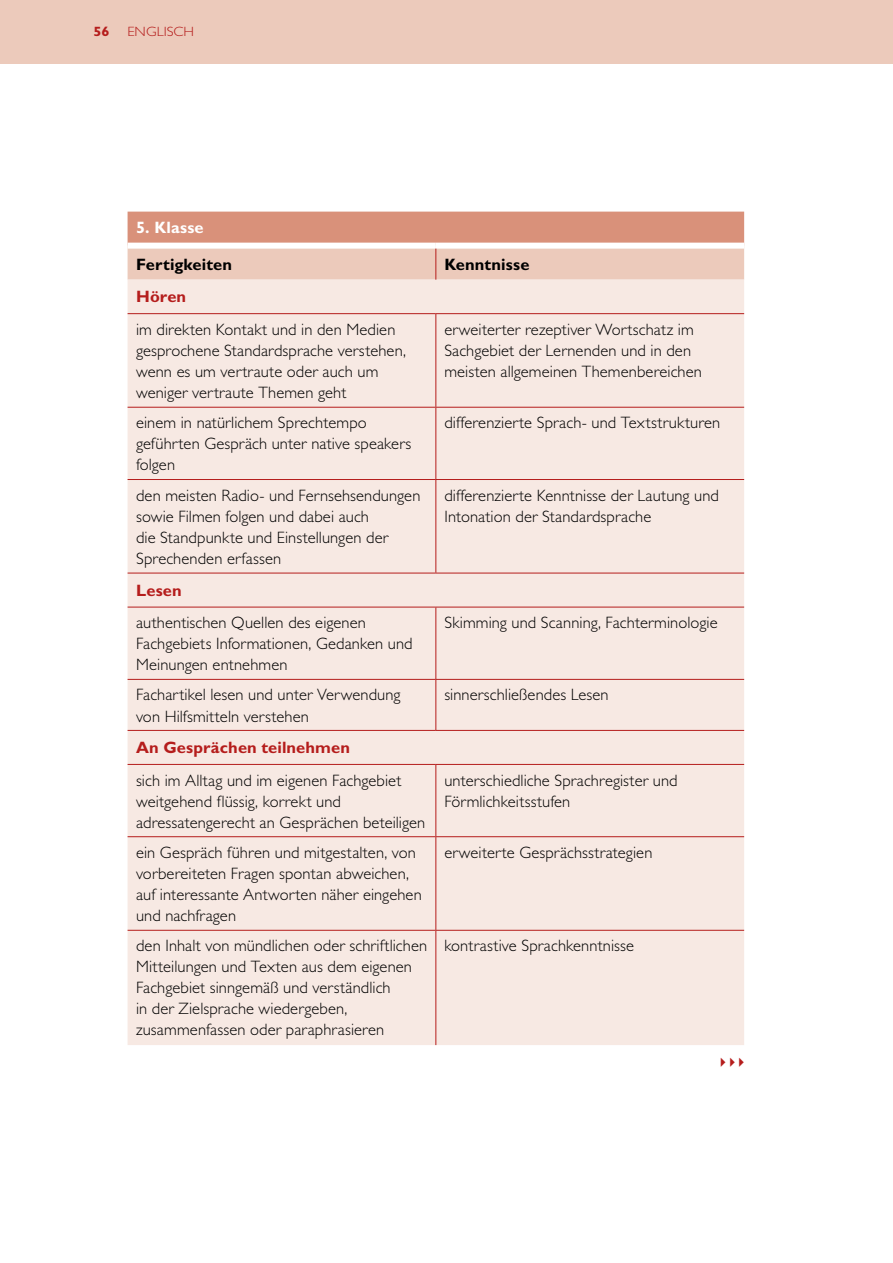
<style>
.page{position:relative;width:893px;height:1263px;background:#fff}
.page>*{position:absolute;margin:0;border:0;box-sizing:border-box;transform-origin:0 0}
.t1{font:300 16.5px/21px "Gill Sans Std";letter-spacing:.01em;color:#000}
.t2{font:700 16.5px "Gill Sans Std";letter-spacing:.005em;color:#b51d1c}
.t3{font:700 16.5px "Gill Sans Std";letter-spacing:.005em;color:#000}
.t4{font:700 16.5px "Gill Sans Std";letter-spacing:.015em;color:#fff}
.t5{font:300 13.5px "Gill Sans Std";letter-spacing:.005em;color:#b51d1c;scale:1.09 1}
.t6{font:700 13.5px "Gill Sans Std";color:#b51d1c;scale:1.09 1}
</style>
<div class="page">
<div style="left:0;top:0;width:893px;height:64px;background:#eccabb"></div>
<svg style="left:128px;top:212px;width:616px;height:68px;background:#e2ae9b"></svg>
<div style="left:128px;top:280px;width:616px;height:765px;background:#f7e9e3"></div>
<div style="left:128px;top:243px;width:308px;height:6px;background:#fff"></div>
<div style="left:436px;top:243px;width:308px;height:6px;background:#fff"></div>
<hr style="left:435px;top:249px;width:1px;height:31px;background:#b51d1c">
<hr style="left:128px;top:313px;width:308px;height:1px;background:#b51d1c">
<hr style="left:436px;top:313px;width:308px;height:1px;background:#b51d1c">
<hr style="left:435px;top:314px;width:1px;height:93px;background:#b51d1c">
<hr style="left:128px;top:407px;width:308px;height:1px;background:#b51d1c">
<hr style="left:436px;top:407px;width:308px;height:1px;background:#b51d1c">
<hr style="left:435px;top:408px;width:1px;height:71px;background:#b51d1c">
<hr style="left:128px;top:479px;width:308px;height:1px;background:#b51d1c">
<hr style="left:436px;top:479px;width:308px;height:1px;background:#b51d1c">
<hr style="left:435px;top:480px;width:1px;height:93px;background:#b51d1c">
<hr style="left:128px;top:573px;width:308px;height:1px;background:#b51d1c">
<hr style="left:436px;top:573px;width:308px;height:1px;background:#b51d1c">
<hr style="left:128px;top:607px;width:308px;height:1px;background:#b51d1c">
<hr style="left:436px;top:607px;width:308px;height:1px;background:#b51d1c">
<hr style="left:435px;top:607px;width:1px;height:72px;background:#b51d1c">
<hr style="left:128px;top:679px;width:308px;height:1px;background:#b51d1c">
<hr style="left:436px;top:679px;width:308px;height:1px;background:#b51d1c">
<hr style="left:435px;top:680px;width:1px;height:50px;background:#b51d1c">
<hr style="left:128px;top:730px;width:308px;height:1px;background:#b51d1c">
<hr style="left:436px;top:730px;width:308px;height:1px;background:#b51d1c">
<hr style="left:128px;top:764px;width:308px;height:1px;background:#b51d1c">
<hr style="left:436px;top:764px;width:308px;height:1px;background:#b51d1c">
<hr style="left:435px;top:765px;width:1px;height:71px;background:#b51d1c">
<hr style="left:128px;top:836px;width:308px;height:1px;background:#b51d1c">
<hr style="left:436px;top:836px;width:308px;height:1px;background:#b51d1c">
<hr style="left:435px;top:837px;width:1px;height:93px;background:#b51d1c">
<hr style="left:128px;top:930px;width:308px;height:1px;background:#b51d1c">
<hr style="left:436px;top:930px;width:308px;height:1px;background:#b51d1c">
<hr style="left:435px;top:931px;width:1px;height:114px;background:#b51d1c">
<p class="t6" style="left:94px;top:24px;width:16px">56</p>
<p class="t5" style="left:128px;top:24px;width:62px">Eng lisch</p>
<p class="t4" style="left:136px;top:217px;width:69px">5. Klasse</p>
<p class="t3" style="left:136px;top:254px;width:97px">Fertigkeiten</p>
<p class="t3" style="left:444px;top:254px;width:87px">Kenntnisse</p>
<p class="t2" style="left:136px;top:287px;width:52px">Hören</p>
<p class="t1" style="left:136px;top:319px;width:271px">im direkten Kontakt und in den Medien gesprochene Standardsprache verstehen, wenn es um vertraute oder auch um weniger vertraute Themen geht</p>
<p class="t1" style="left:444px;top:319px;width:259px">erweiterter rezeptiver Wortschatz im<br>Sachgebiet der Lernenden und in den meisten allgemeinen Themenbereichen</p>
<p class="t1" style="left:136px;top:412px;width:277px">einem in natürlichem Sprechtempo geführten Gespräch unter native speakers folgen</p>
<p class="t1" style="left:444px;top:412px;width:277px">differenzierte Sprach- und Textstrukturen</p>
<p class="t1" style="left:136px;top:485px;width:286px">den meisten Radio- und Fernsehsendungen sowie Filmen folgen und dabei auch<br>die Standpunkte und Einstellungen der Sprechenden erfassen</p>
<p class="t1" style="left:444px;top:485px;width:276px">differenzierte Kenntnisse der Lautung und<br>I ntonation der Standardsprache</p>
<p class="t2" style="left:136px;top:580px;width:47px">Lesen</p>
<p class="t1" style="left:136px;top:612px;width:278px">authentischen Quellen des eigenen<br>Fachgebiets I nformationen, Gedanken und<br>Meinungen entnehmen</p>
<p class="t1" style="left:444px;top:612px;width:275px">Skimming und Scanning, Fachterminologie</p>
<p class="t1" style="left:136px;top:685px;width:266px">Fachartikel lesen und unter Verwendung von H ilfsmitteln verstehen</p>
<p class="t1" style="left:444px;top:685px;width:166px">sinnerschließendes Lesen</p>
<p class="t2" style="left:136px;top:738px;width:216px">An Gesprächen teilnehmen</p>
<p class="t1" style="left:136px;top:770px;width:291px">sich im Alltag und im eigenen Fachgebiet weitgehend flüssig, korrekt und adressatengerecht an Gesprächen beteiligen</p>
<p class="t1" style="left:444px;top:770px;width:235px">unterschiedliche Sprachregister und<br>Förmlichkeitsstufen</p>
<p class="t1" style="left:136px;top:842px;width:287px">ein Gespräch führen und mitgestalten, von vorbereiteten Fragen spontan abweichen, auf interessante Antworten näher eingehen und nachfragen</p>
<p class="t1" style="left:444px;top:842px;width:210px">erweiterte Gesprächsstrategien</p>
<p class="t1" style="left:136px;top:935px;width:293px">den I nhalt von mündlichen oder schriftlichen M itteilungen und Texten aus dem eigenen Fachgebiet sinngemäß und verständlich<br>in der Zielsprache wiedergeben, zusammenfassen oder paraphrasieren</p>
<p class="t1" style="left:444px;top:935px;width:191px">kontrastive Sprachkenntnisse</p>
</div>
